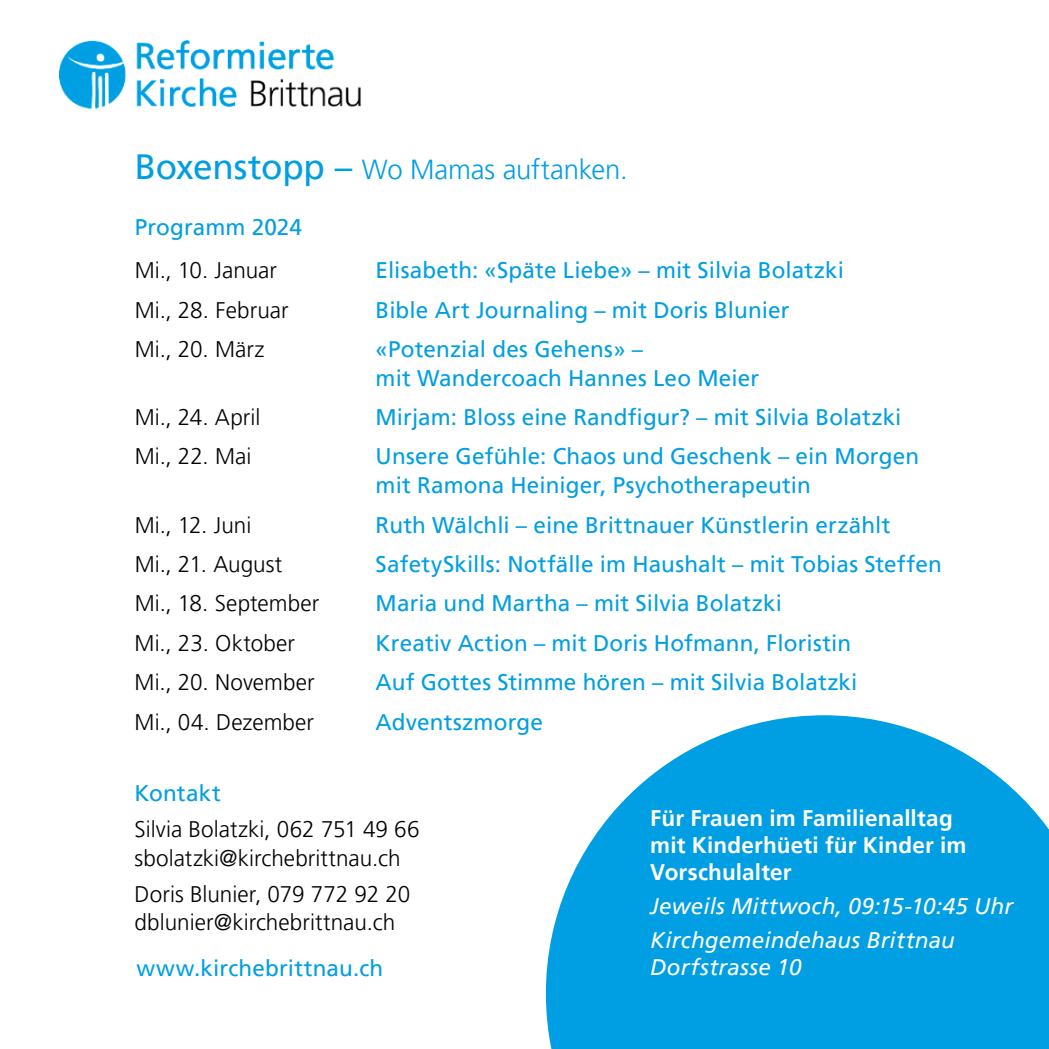
<style>
.page{position:relative;width:1049px;height:1049px;background:#fff}
.page>*{position:absolute;margin:0;border:0;box-sizing:border-box;transform-origin:0 0}
.t1{font:300 27.5px "Frutiger LT Pro";letter-spacing:-.01em;color:#009ee3}
.t2{font:22.5px/28.8px "Frutiger LT Pro";letter-spacing:.005em;color:#009ee3}
.t3{font:300 22.5px/28.8px "Frutiger LT Pro";color:#000}
.t4{font:italic 22.5px/34px "Frutiger LT Pro";letter-spacing:.01em;color:#fff}
.t5{font:700 22.5px/27px "Frutiger LT Pro";letter-spacing:.005em;color:#fff}
.s1{font-weight:400;font-size:35px}
</style>
<div class="page">
<svg style="left:546px;top:715px;width:503px;height:334px;background:#24abe6"></svg>
<img style="left:59px;top:41px;width:303px;height:68px">
<p class="t1" style="left:135px;top:153px;width:495px"><span class="s1">Boxenstopp –</span> Wo Mamas auftanken.</p>
<p class="t2" style="left:135px;top:213px;width:169px">Programm 2024</p>
<p class="t3" style="left:135px;top:256px;width:144px">Mi., 10. Januar</p>
<p class="t2" style="left:376px;top:256px;width:470px">Elisabeth: «Späte Liebe» – mit Silvia Bolatzki</p>
<p class="t3" style="left:135px;top:296px;width:155px">Mi., 28. Februar</p>
<p class="t2" style="left:376px;top:295px;width:415px">Bible Art Journaling – mit Doris Blunier</p>
<p class="t3" style="left:135px;top:335px;width:131px">Mi., 20. März</p>
<p class="t2" style="left:376px;top:335px;width:385px">«Potenzial des Gehens» –<br>mit Wandercoach Hannes Leo Meier</p>
<p class="t3" style="left:135px;top:403px;width:127px">Mi., 24. April</p>
<p class="t2" style="left:376px;top:403px;width:527px">Mirjam: Bloss eine Randfigur? – mit Silvia Bolatzki</p>
<p class="t3" style="left:135px;top:442px;width:118px">Mi., 22. Mai</p>
<p class="t2" style="left:376px;top:442px;width:545px">Unsere Gefühle: Chaos und Geschenk – ein Morgen mit Ramona Heiniger, Psychotherapeutin</p>
<p class="t3" style="left:135px;top:511px;width:118px">Mi., 12. Juni</p>
<p class="t2" style="left:376px;top:510px;width:516px">Ruth Wälchli – eine Brittnauer Künstlerin erzählt</p>
<p class="t3" style="left:135px;top:550px;width:149px">Mi., 21. August</p>
<p class="t2" style="left:376px;top:550px;width:568px">SafetySkills: Notfälle im Haushalt – mit Tobias Steffen</p>
<p class="t3" style="left:135px;top:589px;width:186px">Mi., 18. September</p>
<p class="t2" style="left:376px;top:589px;width:408px">Maria und Martha – mit Silvia Bolatzki</p>
<p class="t3" style="left:135px;top:629px;width:162px">Mi., 23. Oktober</p>
<p class="t2" style="left:376px;top:629px;width:477px">Kreativ Action – mit Doris Hofmann, Floristin</p>
<p class="t3" style="left:135px;top:668px;width:182px">Mi., 20. November</p>
<p class="t2" style="left:376px;top:668px;width:483px">Auf Gottes Stimme hören – mit Silvia Bolatzki</p>
<p class="t3" style="left:135px;top:707px;width:181px">Mi., 04. Dezember</p>
<p class="t2" style="left:376px;top:707px;width:169px">Adventszmorge</p>
<p class="t2" style="left:135px;top:779px;width:88px">Kontakt</p>
<p class="t3" style="left:135px;top:815px;width:286px">Silvia Bolatzki, 062 751 49 66 sbolatzki@kirchebrittnau.ch</p>
<p class="t3" style="left:135px;top:879px;width:277px">Doris Blunier, 079 772 92 20 dblunier@kirchebrittnau.ch</p>
<p class="t2" style="left:136px;top:954px;width:248px">www.kirchebrittnau.ch</p>
<p class="t5" style="left:650px;top:804px;width:318px">Für Frauen im Familienalltag mit Kinderhüeti für Kinder im<br>Vorschulalter</p>
<p class="t4" style="left:650px;top:889px;width:364px">Jeweils Mittwoch, 09:15-10:45 Uhr<br>Kirchgemeindehaus Brittnau</p>
<p class="t4" style="left:650px;top:950px;width:153px">Dorfstrasse 10</p>
</div>
